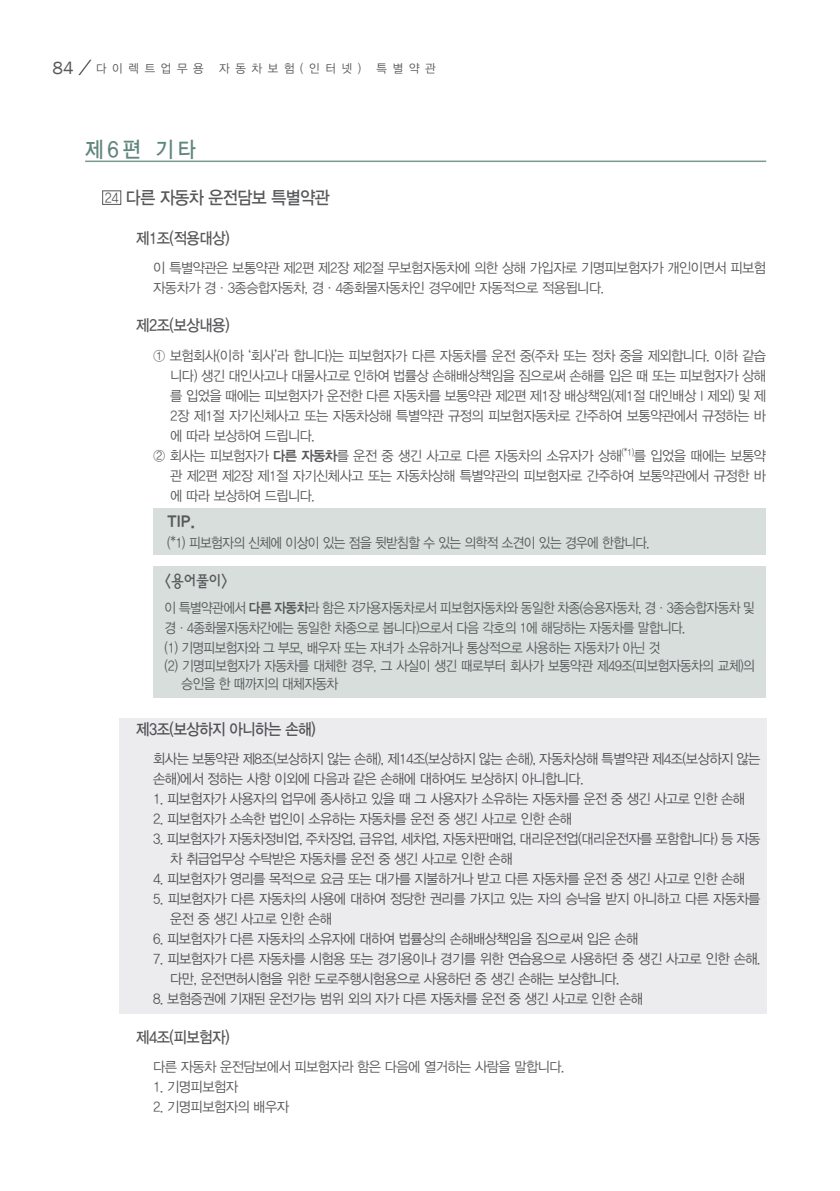
<style>
.page{position:relative;width:840px;height:1191px;background:#fff}
.page>*{position:absolute;margin:0;border:0;box-sizing:border-box;transform-origin:0 0}
.제1편{font:22px "YDVYGO Std 33";color:#61867e;scale:.9 1}
.제1장_조{font:18px "YDVYGO Std 33";letter-spacing:-.03em;color:#57585a;scale:.9 1}
.제1절{font:16px "YDVYGO Std 33";letter-spacing:-.03em;color:#57585a;scale:.9 1}
.용어풀이{font:16px "YDVYGO Std 23";color:#57585a;scale:.9 1}
.Tip{font:16px "YDVYGO Std 25";color:#57585a;scale:.95 1}
.본문_내어쓰기{font:14px/20px "YDVYGO Std 32";letter-spacing:-.04em;color:#57585a;scale:.95 1}
.팁{font:14px/20px "YDVYGO Std 32";letter-spacing:-.04em;color:#57585a;scale:.9 1}
.본문{font:14px/20px "YDVYGO Std 32";letter-spacing:-.04em;color:#57585a;scale:.95 1}
.목차_본문{font:14px "YDVYGO Std 32";color:#57585a;scale:.9 1}
.t1{font:12px "YDVYGO Std 32";letter-spacing:.5em;color:#57585a;scale:.95 1}
.s1{font-family:"Franklin Gothic";font-size:18px}
.s2{font-family:"YDVYGO Std 34"}
</style>
<div class="page">
<svg style="left:78px;top:60px;width:13px;height:15px"></svg>
<hr style="left:85px;top:160px;width:680px;height:2px;background:#7c9892">
<div style="left:102px;top:190px;width:19px;height:15px;border:1px solid #57585a"></div>
<div style="left:153px;top:508px;width:612px;height:47px;background:#d7dedc"></div>
<div style="left:153px;top:565px;width:612px;height:132px;background:#d7dedc"></div>
<div style="left:119px;top:718px;width:646px;height:295px;background:#ececee"></div>
<p class="t1" style="left:52px;top:62px;width:161px"><span class="s1">84</span> 다이렉트업무용</p>
<p class="t1" style="left:219px;top:62px;width:151px">자동차보험(인터넷)</p>
<p class="t1" style="left:376px;top:62px;width:64px">특별약관</p>
<p class="제1편" style="left:85px;top:138px;width:125px">제6편 기타</p>
<p class="목차_본문" style="left:105px;top:191px;width:17px">24</p>
<p class="제1장_조" style="left:126px;top:189px;width:228px">다른 자동차 운전담보 특별약관</p>
<p class="제1절" style="left:136px;top:230px;width:105px">제1조(적용대상)</p>
<p class="본문" style="left:153px;top:258px;width:646px">이 특별약관은 보통약관 제2편 제2장 제2절 무보험자동차에 의한 상해 가입자로 기명피보험자가 개인이면서 피보험 자동차가 경·3종승합자동차, 경·4종화물자동차인 경우에만 자동적으로 적용됩니다.</p>
<p class="제1절" style="left:136px;top:317px;width:105px">제2조(보상내용)</p>
<p class="본문_내어쓰기" style="left:170px;top:346px;width:628px;text-align:justify;text-indent:-17px">① 보험회사(이하 ‘회사’라 합니다)는 피보험자가 다른 자동차를 운전 중(주차 또는 정차 중을 제외합니다. 이하 같습 니다) 생긴 대인사고나 대물사고로 인하여 법률상 손해배상책임을 짐으로써 손해를 입은 때 또는 피보험자가 상해 를 입었을 때에는 피보험자가 운전한 다른 자동차를 보통약관 제2편 제1장 배상책임(제1절 대인배상Ⅰ제외) 및 제 2장 제1절 자기신체사고 또는 자동차상해 특별약관 규정의 피보험자동차로 간주하여 보통약관에서 규정하는 바 에 따라 보상하여 드립니다.</p>
<p class="본문_내어쓰기" style="left:170px;top:446px;width:628px;text-align:justify;text-indent:-17px">② 회사는 피보험자가 <span class="s2">다른 자동차</span>를 운전 중 생긴 사고로 다른 자동차의 소유자가 상해<sup>(*1)</sup>를 입었을 때에는 보통약 관 제2편 제2장 제1절 자기신체사고 또는 자동차상해 특별약관의 피보험자로 간주하여 보통약관에서 규정한 바 에 따라 보상하여 드립니다.</p>
<p class="Tip" style="left:167px;top:514px;width:31px">TIP.</p>
<p class="팁" style="left:167px;top:533px;width:537px">(*1) 피보험자의 신체에 이상이 있는 점을 뒷받침할 수 있는 의학적 소견이 있는 경우에 한합니다.</p>
<p class="용어풀이" style="left:164px;top:573px;width:72px">&lt;용어풀이&gt;</p>
<p class="팁" style="left:164px;top:598px;width:657px">이 특별약관에서 <span class="s2">다른 자동차</span>라 함은 자가용자동차로서 피보험자동차와 동일한 차종(승용자동차, 경·3종승합자동차 및 경·4종화물자동차간에는 동일한 차종으로 봅니다)으로서 다음 각호의 1에 해당하는 자동차를 말합니다.</p>
<p class="팁" style="left:164px;top:638px;width:552px">(1) 기명피보험자와 그 부모, 배우자 또는 자녀가 소유하거나 통상적으로 사용하는 자동차가 아닌 것</p>
<p class="팁" style="left:181px;top:657px;width:638px;line-height:18px;text-indent:-17px">(2) 기명피보험자가 자동차를 대체한 경우, 그 사실이 생긴 때로부터 회사가 보통약관 제49조(피보험자동차의 교체)의 승인을 한 때까지의 대체자동차</p>
<p class="제1절" style="left:136px;top:721px;width:201px">제3조(보상하지 아니하는 손해)</p>
<p class="본문" style="left:153px;top:749px;width:640px">회사는 보통약관 제8조(보상하지 않는 손해), 제14조(보상하지 않는 손해), 자동차상해 특별약관 제4조(보상하지 않는 손해)에서 정하는 사항 이외에 다음과 같은 손해에 대하여도 보상하지 아니합니다.</p>
<p class="본문_내어쓰기" style="left:153px;top:789px;width:624px">1. 피보험자가 사용자의 업무에 종사하고 있을 때 그 사용자가 소유하는 자동차를 운전 중 생긴 사고로 인한 손해</p>
<p class="본문_내어쓰기" style="left:153px;top:809px;width:442px">2. 피보험자가 소속한 법인이 소유하는 자동차를 운전 중 생긴 사고로 인한 손해</p>
<p class="본문_내어쓰기" style="left:170px;top:829px;width:622px;text-indent:-17px">3. 피보험자가 자동차정비업, 주차장업, 급유업, 세차업, 자동차판매업, 대리운전업(대리운전자를 포함합니다) 등 자동 차 취급업무상 수탁받은 자동차를 운전 중 생긴 사고로 인한 손해</p>
<p class="본문_내어쓰기" style="left:153px;top:869px;width:624px">4. 피보험자가 영리를 목적으로 요금 또는 대가를 지불하거나 받고 다른 자동차를 운전 중 생긴 사고로 인한 손해</p>
<p class="본문_내어쓰기" style="left:170px;top:889px;width:622px;text-indent:-17px">5. 피보험자가 다른 자동차의 사용에 대하여 정당한 권리를 가지고 있는 자의 승낙을 받지 아니하고 다른 자동차를 운전 중 생긴 사고로 인한 손해</p>
<p class="본문_내어쓰기" style="left:153px;top:929px;width:512px">6. 피보험자가 다른 자동차의 소유자에 대하여 법률상의 손해배상책임을 짐으로써 입은 손해</p>
<p class="본문_내어쓰기" style="left:170px;top:949px;width:622px;text-indent:-17px">7. 피보험자가 다른 자동차를 시험용 또는 경기용이나 경기를 위한 연습용으로 사용하던 중 생긴 사고로 인한 손해. 다만, 운전면허시험을 위한 도로주행시험용으로 사용하던 중 생긴 손해는 보상합니다.</p>
<p class="본문_내어쓰기" style="left:153px;top:989px;width:517px">8. 보험증권에 기재된 운전가능 범위 외의 자가 다른 자동차를 운전 중 생긴 사고로 인한 손해</p>
<p class="제1절" style="left:136px;top:1028px;width:105px">제4조(피보험자)</p>
<p class="본문" style="left:153px;top:1057px;width:434px">다른 자동차 운전담보에서 피보험자라 함은 다음에 열거하는 사람을 말합니다.</p>
<p class="본문" style="left:153px;top:1077px;width:91px">1. 기명피보험자</p>
<p class="본문" style="left:153px;top:1097px;width:144px">2. 기명피보험자의 배우자</p>
</div>
